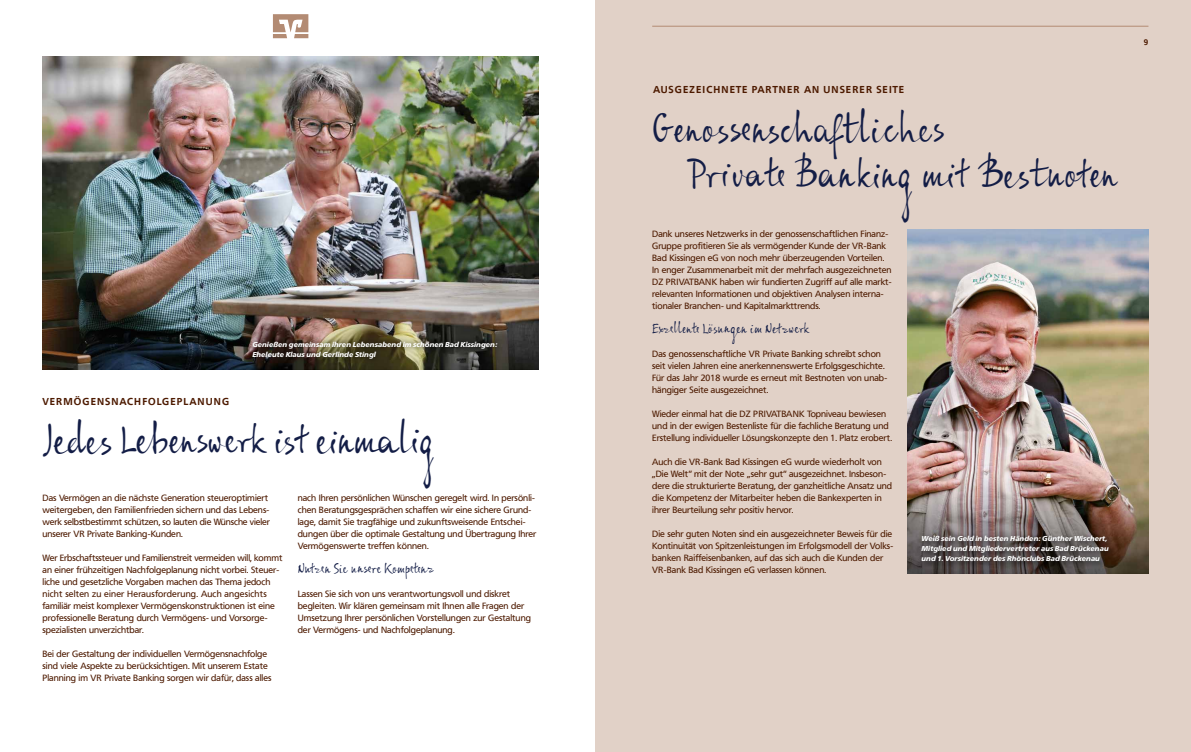
<style>
.page{position:relative;width:1191px;height:752px;background:#fff}
.page>*{position:absolute;margin:0;border:0;box-sizing:border-box;transform-origin:0 0}
.t1{font:40px/45px "ALS Syys Script";color:#131d46}
.t2{font:14px "ALS Syys Script";color:#131d46}
.t3{font:700 10px "Frutiger VR";letter-spacing:.1em;color:#4d1a00}
.t4{font:9px/12px "Frutiger VR";color:#4d1a00}
.t5{font:700 8px "Frutiger VR";color:#4d1a00}
.t6{font:italic 900 7px/10px "Frutiger VR";color:#fff}
</style>
<div class="page">
<div style="left:595px;top:0;width:596px;height:751px;background:#e1d1c7"></div>
<svg style="left:273px;top:14px;width:35px;height:24px"></svg>
<hr style="left:652px;top:26px;width:496px;height:1px;background:#b38b73">
<img style="left:43px;top:57px;width:496px;height:312px">
<img style="left:907px;top:230px;width:241px;height:343px">
<div style="left:247px;top:336px;width:255px;height:28px;background:#000;opacity:.75"></div>
<div style="left:918px;top:532px;width:197px;height:36px;background:#000;opacity:.75"></div>
<p class="t3" style="left:43px;top:395px;width:188px">VERMÖGENSNACHFOLGEPLANUNG</p>
<p class="t6" style="left:252px;top:339px;width:246px">Genießen gemeinsam ihren Lebensabend im schönen Bad Kissingen:<br>Eheleute Klaus und Gerlinde Stingl</p>
<h1 class="t1" style="left:43px;top:416px;width:394px">Jedes Lebenswerk ist einmalig</h1>
<p class="t4" style="left:43px;top:492px;width:229px">Das Vermögen an die nächste Generation steueroptimiert weitergeben, den Familienfrieden sichern und das Lebens&shy;werk selbstbestimmt schützen, so lauten die Wünsche vieler unserer VR Private Banking-Kunden.</p>
<p class="t4" style="left:43px;top:552px;width:241px">Wer Erbschaftssteuer und Familienstreit vermeiden will, kommt an einer frühzeitigen Nachfolgeplanung nicht vorbei. Steuer&shy;liche und gesetzliche Vorgaben machen das Thema jedoch nicht selten zu einer Herausforderung. Auch angesichts familiär meist komplexer Vermögenskonstruktionen ist eine professionelle Beratung durch Vermögens- und Vorsorge&shy;spezialisten unverzichtbar.</p>
<p class="t4" style="left:43px;top:648px;width:230px">Bei der Gestaltung der individuellen Vermögensnachfolge sind viele Aspekte zu berücksichtigen. Mit unserem Estate<br>Planning im VR Private Banking sorgen wir dafür, dass alles</p>
<p class="t4" style="left:298px;top:492px;width:240px">nach Ihren persönlichen Wünschen geregelt wird. In persönli&shy;chen Beratungsgesprächen schaffen wir eine sichere Grund&shy;lage, damit Sie tragfähige und zukunftsweisende Entschei&shy;dungen über die optimale Gestaltung und Übertragung Ihrer Vermögenswerte treffen können.</p>
<h2 class="t2" style="left:298px;top:560px;width:138px">Nutzen Sie unsere Kompetenz</h2>
<p class="t4" style="left:298px;top:588px;width:235px">Lassen Sie sich von uns verantwortungsvoll und diskret begleiten. Wir klären gemeinsam mit Ihnen alle Fragen der Umsetzung Ihrer persönlichen Vorstellungen zur Gestaltung der Vermögens- und Nachfolgeplanung.</p>
<p class="t3" style="left:653px;top:83px;width:253px">AUSGEZEICHNETE PARTNER AN UNSERER SEITE</p>
<h1 class="t1" style="left:688px;top:106px;width:432px;text-indent:-36px">Genossenschaftliches<br>Private Banking mit Bestnoten</h1>
<p class="t4" style="left:652px;top:228px;width:241px">Dank unseres Netzwerks in der genossenschaftlichen Finanz-Gruppe profitieren Sie als vermögender Kunde der VR-Bank Bad Kissingen eG von noch mehr überzeugenden Vorteilen.<br>In enger Zusammenarbeit mit der mehrfach ausgezeichneten DZ PRIVATBANK haben wir fundierten Zugriff auf alle markt&shy;relevanten Informationen und objektiven Analysen interna&shy;tionaler Branchen- und Kapitalmarkttrends.</p>
<h2 class="t2" style="left:652px;top:320px;width:159px">Exzellente Lösungen im Netzwerk</h2>
<p class="t4" style="left:652px;top:348px;width:236px">Das genossenschaftliche VR Private Banking schreibt schon seit vielen Jahren eine anerkennenswerte Erfolgsgeschichte.<br>Für das Jahr 2018 wurde es erneut mit Bestnoten von unab&shy;hängiger Seite ausgezeichnet.</p>
<p class="t4" style="left:652px;top:408px;width:241px">Wieder einmal hat die DZ PRIVATBANK Topniveau bewiesen und in der ewigen Bestenliste für die fachliche Beratung und<br>Erstellung individueller Lösungskonzepte den 1. Platz erobert.</p>
<p class="t4" style="left:652px;top:456px;width:241px">Auch die VR-Bank Bad Kissingen eG wurde wiederholt von „Die Welt“ mit der Note „sehr gut“ ausgezeichnet. Insbeson&shy;dere die strukturierte Beratung, der ganzheitliche Ansatz und die Kompetenz der Mitarbeiter heben die Bankexperten in ihrer Beurteilung sehr positiv hervor.</p>
<p class="t4" style="left:652px;top:528px;width:242px">Die sehr guten Noten sind ein ausgezeichneter Beweis für die Kontinuität von Spitzenleistungen im Erfolgsmodell der Volks&shy;banken Raiffeisenbanken, auf das sich auch die Kunden der VR-Bank Bad Kissingen eG verlassen können.</p>
<p class="t6" style="left:921px;top:533px;width:189px">Weiß sein Geld in besten Händen: Günther Wischert,<br>Mitglied und Mitgliedervertreter aus Bad Brückenau und 1. Vorsitzender des Rhönclubs Bad Brückenau</p>
<p class="t5" style="left:1144px;top:37px;width:6px">9</p>
</div>
